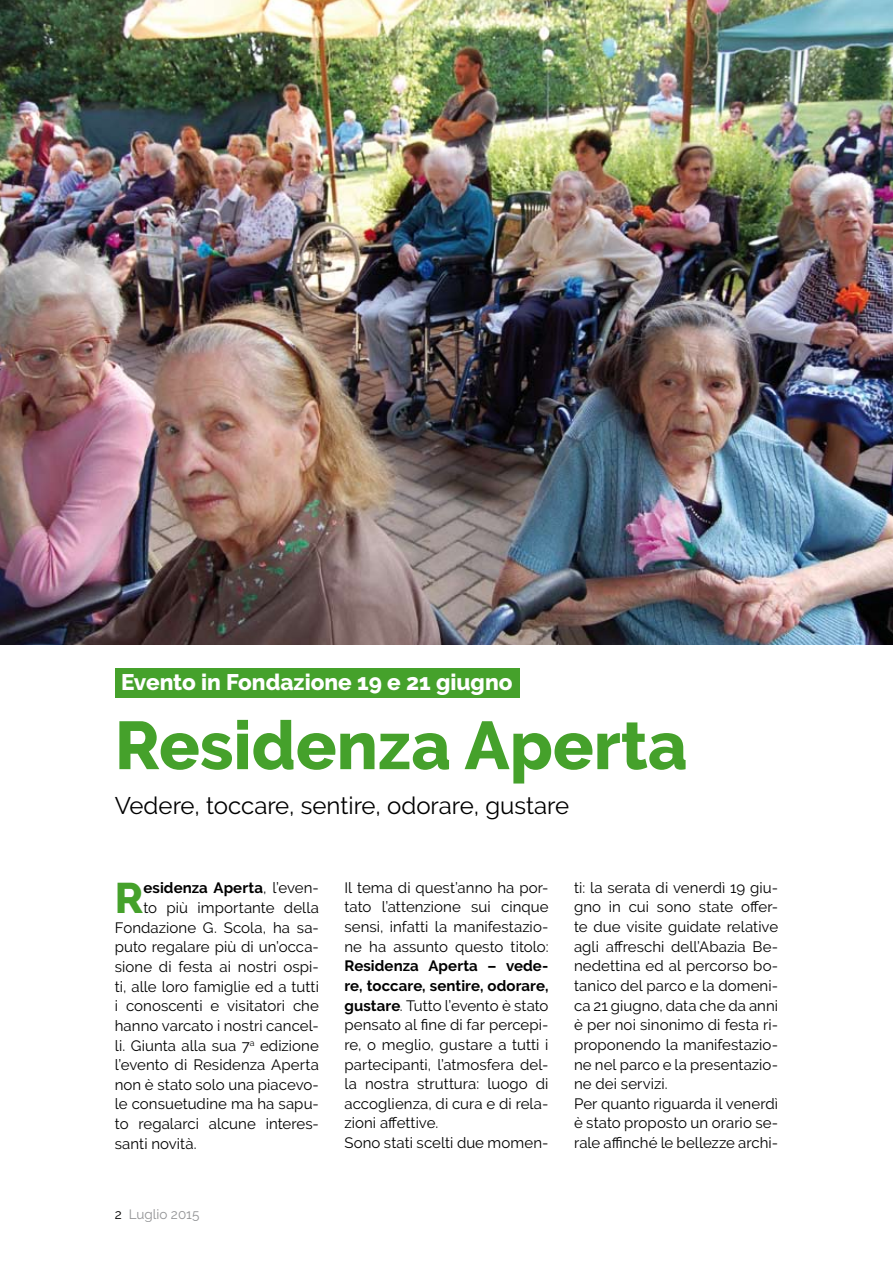
<style>
.page{position:relative;width:893px;height:1263px;background:#fff}
.page>*{position:absolute;margin:0;border:0;box-sizing:border-box;transform-origin:0 0}
.t1{font:800 67.5px "Raleway";color:#45a12b}
.t2{font:800 42.6px "Raleway";color:#45a12b}
.t3{font:24px "Raleway";color:#000}
.t4{font:800 22.5px "Raleway";color:#fff}
.t5{font:15px/19.6px "Raleway";letter-spacing:.005em;color:#000}
.t6{font:700 15px "Raleway";letter-spacing:.005em;color:#000}
.t7{font:13.5px "Raleway";color:#929395}
.s1{font-weight:400}
.s2{color:#000}
.s3{font-weight:700}
</style>
<div class="page">
<img style="left:0;top:0;width:893px;height:645px">
<div style="left:115px;top:668px;width:404px;height:29px;background:#45a12b"></div>
<h3 class="t4" style="left:121px;top:669px;width:393px">Evento in Fondazione 19 e 21 giugno</h3>
<h1 class="t1" style="left:115px;top:707px;width:574px">Residenza Aperta</h1>
<h3 class="t3" style="left:115px;top:792px;width:456px">Vedere, toccare, sentire, odorare, gustare</h3>
<h2 class="t2" style="left:115px;top:874px;width:30px">R</h2>
<p class="t6" style="left:143px;top:880px;width:177px">esidenza Aperta<span class="s1">, l’even-</span></p>
<p class="t5" style="left:143px;top:898px;width:177px">to più importante della</p>
<p class="t5" style="left:115px;top:917px;width:206px">Fondazione G. Scola, ha sa-</p>
<p class="t5" style="left:115px;top:937px;width:206px">puto regalare più di un’occa-</p>
<p class="t5" style="left:115px;top:957px;width:206px">sione di festa ai nostri ospi-</p>
<p class="t5" style="left:115px;top:976px;width:206px">ti, alle loro famiglie ed a tutti</p>
<p class="t5" style="left:115px;top:996px;width:206px">i conoscenti e visitatori che</p>
<p class="t5" style="left:115px;top:1016px;width:206px">hanno varcato i nostri cancel-</p>
<p class="t5" style="left:115px;top:1035px;width:206px">li. Giunta alla sua 7<sup>a</sup> edizione</p>
<p class="t5" style="left:115px;top:1055px;width:206px">l’evento di Residenza Aperta</p>
<p class="t5" style="left:115px;top:1075px;width:206px">non è stato solo una piacevo-</p>
<p class="t5" style="left:115px;top:1094px;width:206px">le consuetudine ma ha sapu-</p>
<p class="t5" style="left:115px;top:1114px;width:206px">to regalarci alcune interes-</p>
<p class="t5" style="left:115px;top:1133px;width:83px">santi novità.</p>
<p class="t7" style="left:115px;top:1207px;width:86px"><span class="s2">2</span> Luglio 2015</p>
<p class="t5" style="left:344px;top:878px;width:206px;text-align:justify">Il tema di quest’anno ha por&shy;tato l’attenzione sui cinque sensi, infatti la manifestazio&shy;ne ha assunto questo titolo:</p>
<p class="t5" style="left:344px;top:956px;width:206px"><span class="s3">Residenza Aperta – vede&shy;re, toccare, sentire, odorare, gustare</span>. Tutto l’evento è stato pensato al fine di far percepi&shy;re, o meglio, gustare a tutti i partecipanti, l’atmosfera del&shy;la nostra struttura: luogo di accoglienza, di cura e di rela&shy;zioni affettive.<br>Sono stati scelti due momen-</p>
<p class="t5" style="left:574px;top:878px;width:206px">ti: la serata di venerdì 19 giu&shy;gno in cui sono state offer&shy;te due visite guidate relative agli affreschi dell’Abazia Be&shy;nedettina ed al percorso bo&shy;tanico del parco e la domeni&shy;ca 21 giugno, data che da anni è per noi sinonimo di festa ri&shy;proponendo la manifestazio&shy;ne nel parco e la presentazio&shy;ne dei servizi.<br>Per quanto riguarda il venerdì è stato proposto un orario se&shy;rale affinché le bellezze archi-</p>
</div>
